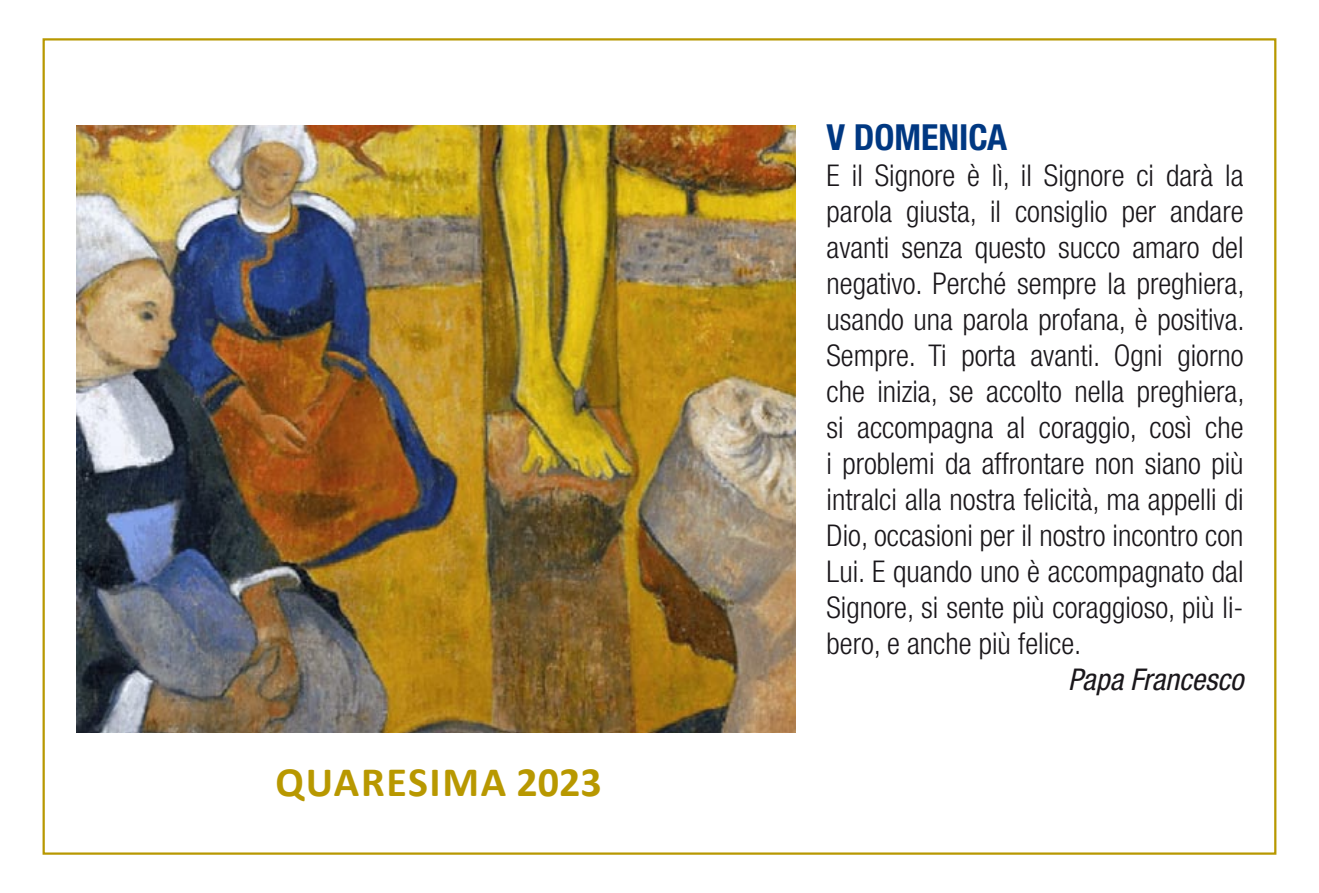
<style>
.page{position:relative;width:1319px;height:893px;background:#fff}
.page>*{position:absolute;margin:0;border:0;box-sizing:border-box;transform-origin:0 0}
.t1{font:700 42px "Calibri";letter-spacing:.04em;color:#b89800}
.t2{font:700 condensed 36px "Helvetica Neue LT Std";color:#003882}
.t3{font:300 condensed 30px/36px "Helvetica Neue LT Std";color:#1a171b;text-align:justify}
.t4{font:italic condensed 30px "Helvetica Neue LT Std";color:#1a171b}
</style>
<div class="page">
<img style="left:77px;top:125px;width:718px;height:607px">
<h1 class="t1" style="left:275px;top:755px;width:328px">QUARESIMA 2023</h1>
<p class="t2" style="left:826px;top:116px;width:182px">V DOMENICA</p>
<p class="t3" style="left:826px;top:158px;width:419px">E il Signore è lì, il Signore ci darà la parola giusta, il consiglio per andare avanti senza questo succo amaro del negativo. Perché sempre la preghiera, usando una parola profana, è positiva.<br>Sempre. Ti porta avanti. Ogni giorno che inizia, se accolto nella preghiera, si accompagna al coraggio, così che i problemi da affrontare non siano più intralci alla nostra felicità, ma appelli di Dio, occasioni per il nostro incontro con Lui. E quando uno è accompagnato dal Signore, si sente più coraggioso, più li&shy;bero, e anche più felice.</p>
<p class="t4" style="left:1068px;top:662px;width:177px">Papa Francesco</p>
</div>
